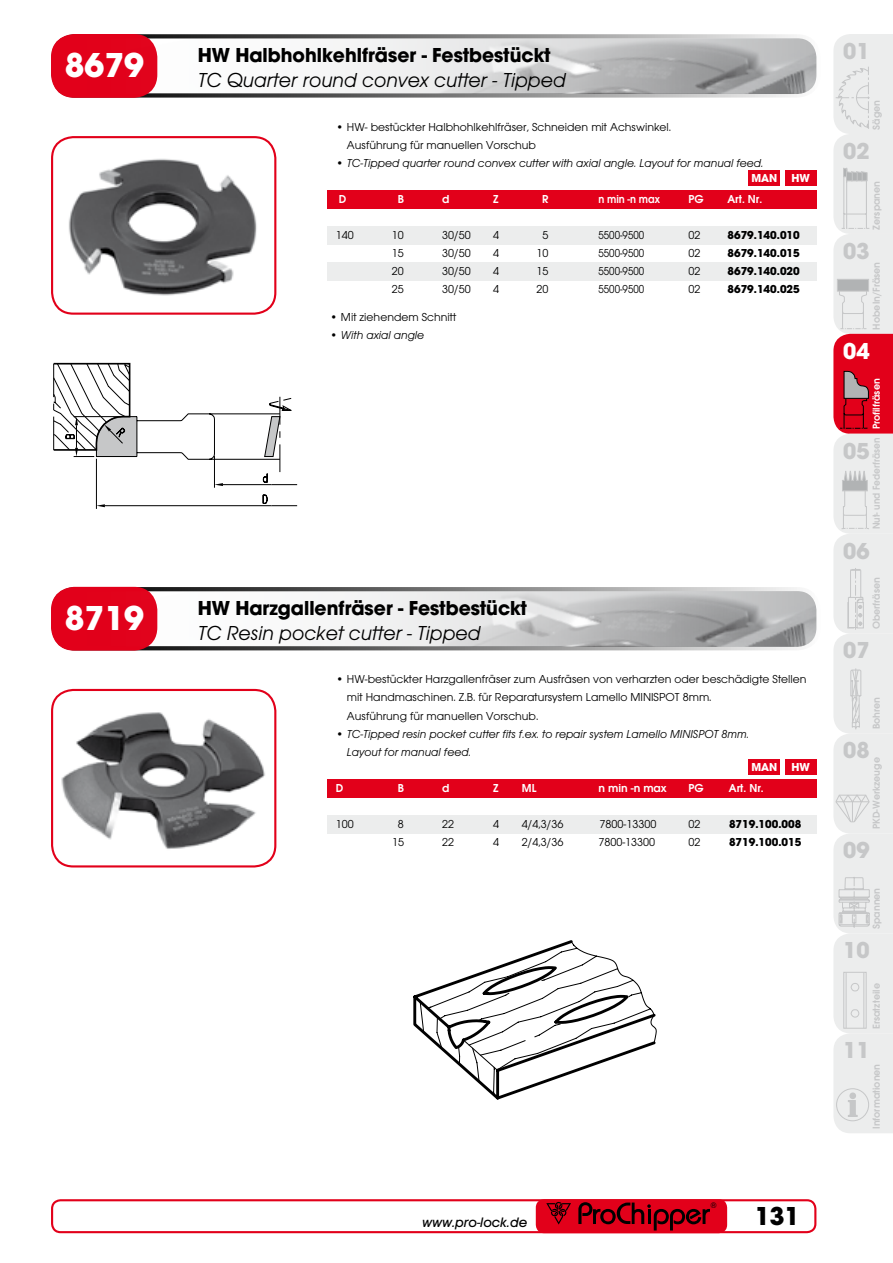
<style>
.page{position:relative;width:893px;height:1263px;background:#fff}
.page>*{position:absolute;margin:0;border:0;box-sizing:border-box;transform-origin:0 0}
.t1{font:700 36px "Avant Garde Gothic Itc T";color:#fff}
.t2{font:700 27px "Avant Garde Gothic Itc T";color:#000}
.t3{font:700 24px "Avant Garde Gothic Itc T";color:#c6c7c8}
.t4{font:700 24px "Avant Garde Gothic Itc T";color:#fff}
.t5{font:700 21px "Avant Garde Gothic Itc T";color:#000}
.t6{font:italic 21px "Avant Garde Gothic Itc T";color:#000}
.t7{font:italic 500 14.25px "Avant Garde Gothic Itc T";color:#000}
.t8{font:12px/18px "Avant Garde Gothic Itc T";color:#000}
.t9{font:italic 12px/18px "Avant Garde Gothic Itc T";color:#000}
.t10{font:700 12px/18px "Avant Garde Gothic Itc T";color:#000;text-align:justify}
.t11{font:600 12px "Avant Garde Gothic Itc T";color:#fff}
.t12{font:12px "Avant Garde Gothic Itc T";color:#000;scale:.9 1}
.t13{font:700 12px "Avant Garde Gothic Itc T";color:#fff}
.t14{font:600 12px "Avant Garde Gothic Itc T";color:#fff;scale:.9 1}
.t15{font:600 10.5px "Avant Garde Gothic Itc T";color:#c6c7c8}
.t16{font:600 10.5px "Avant Garde Gothic Itc T";color:#c6c7c8;scale:.95 1}
.t17{font:600 10.5px "Avant Garde Gothic Itc T";color:#fff}
.t18{font:7.65px "Helvetica";color:#000}
.s1{font-style:normal}
</style>
<div class="page">
<div style="left:51px;top:1199px;width:765px;height:34px;border:2px solid #e2001a;border-radius:9px"></div>
<svg style="left:833px;top:34px;width:60px;height:1099px;background:#e9d8da"></svg>
<div style="left:536px;top:1199px;width:191px;height:34px;background:#e2001a;border-radius:9px"></div>
<svg style="left:578px;top:1202px;width:132px;height:28px"></svg>
<svg style="left:546px;top:1202px;width:25px;height:22px"></svg>
<div style="left:51px;top:34px;width:770px;height:64px;border:4px solid #000;border-radius:21px"></div>
<div style="left:51px;top:34px;width:106px;height:64px;border:4px solid #e2001a;border-radius:21px"></div>
<img style="left:55px;top:38px;width:761px;height:56px">
<img style="left:68px;top:158px;width:189px;height:138px">
<div style="left:51px;top:136px;width:225px;height:179px;border:2px solid #e2001a;border-radius:21px"></div>
<div style="left:327px;top:190px;width:489px;height:18px;background:#e2001a"></div>
<div style="left:327px;top:226px;width:489px;height:18px;background:#eceded"></div>
<div style="left:327px;top:263px;width:489px;height:18px;background:#eceded"></div>
<hr style="left:105px;top:505px;width:166px;height:1px;background:#000">
<hr style="left:96px;top:459px;width:1px;height:50px;background:#000">
<svg style="left:96px;top:504px;width:9px;height:3px"></svg>
<svg style="left:262px;top:494px;width:35px;height:12px"></svg>
<hr style="left:214px;top:456px;width:1px;height:32px;background:#000">
<svg style="left:54px;top:363px;width:243px;height:123px"></svg>
<div style="left:327px;top:779px;width:489px;height:18px;background:#e2001a"></div>
<div style="left:327px;top:815px;width:489px;height:18px;background:#eceded"></div>
<img style="left:61px;top:712px;width:204px;height:137px">
<div style="left:51px;top:689px;width:225px;height:178px;border:2px solid #e2001a;border-radius:21px"></div>
<svg style="left:414px;top:940px;width:243px;height:159px"></svg>
<div style="left:51px;top:587px;width:770px;height:63px;border:4px solid #000;border-radius:21px"></div>
<div style="left:51px;top:587px;width:106px;height:64px;border:4px solid #e2001a;border-radius:21px"></div>
<img style="left:55px;top:591px;width:761px;height:56px">
<div style="left:749px;top:171px;width:31px;height:15px;background:#e2001a"></div>
<div style="left:785px;top:171px;width:31px;height:15px;background:#e2001a"></div>
<div style="left:749px;top:759px;width:31px;height:16px;background:#e2001a"></div>
<div style="left:785px;top:759px;width:31px;height:16px;background:#e2001a"></div>
<h1 class="t1" style="left:65px;top:43px;width:81px">8679</h1>
<h3 class="t5" style="left:198px;top:42px;width:354px">HW Halbhohlkehlfräser - Festbestückt</h3>
<h3 class="t6" style="left:198px;top:68px;width:369px">TC Quarter round convex cutter - Tipped</h3>
<p class="t8" style="left:347px;top:117px;width:326px;text-indent:-11px">• HW- bestückter Halbhohlkehlfräser, Schneiden mit Achswinkel.<br>Ausführung für manuellen Vorschub</p>
<p class="t9" style="left:336px;top:154px;width:429px">• TC-Tipped quarter round convex cutter with axial angle. Layout for manual feed.</p>
<p class="t11" style="left:339px;top:192px;width:9px">D</p>
<p class="t11" style="left:398px;top:192px;width:8px">B</p>
<p class="t11" style="left:442px;top:192px;width:9px">d</p>
<p class="t11" style="left:493px;top:192px;width:7px">Z</p>
<p class="t11" style="left:542px;top:192px;width:8px">R</p>
<p class="t14" style="left:598px;top:192px;width:70px">n min -n max</p>
<p class="t11" style="left:688px;top:192px;width:17px">PG</p>
<p class="t11" style="left:727px;top:192px;width:36px">Art. Nr.</p>
<p class="t8" style="left:336px;top:226px;width:19px">140</p>
<p class="t8" style="left:392px;top:226px;width:13px">10</p>
<p class="t8" style="left:442px;top:226px;width:30px">30/50</p>
<p class="t8" style="left:493px;top:226px;width:7px">4</p>
<p class="t8" style="left:543px;top:226px;width:7px">5</p>
<p class="t12" style="left:598px;top:228px;width:52px">5500-9500</p>
<p class="t8" style="left:688px;top:226px;width:13px">02</p>
<p class="t8" style="left:392px;top:244px;width:13px">15</p>
<p class="t8" style="left:442px;top:244px;width:30px">30/50</p>
<p class="t8" style="left:493px;top:244px;width:7px">4</p>
<p class="t8" style="left:537px;top:244px;width:13px">10</p>
<p class="t12" style="left:598px;top:246px;width:52px">5500-9500</p>
<p class="t8" style="left:688px;top:244px;width:13px">02</p>
<p class="t8" style="left:392px;top:262px;width:13px">20</p>
<p class="t8" style="left:442px;top:262px;width:30px">30/50</p>
<p class="t8" style="left:493px;top:262px;width:7px">4</p>
<p class="t8" style="left:537px;top:262px;width:13px">15</p>
<p class="t12" style="left:598px;top:264px;width:52px">5500-9500</p>
<p class="t8" style="left:688px;top:262px;width:13px">02</p>
<p class="t8" style="left:392px;top:280px;width:13px">25</p>
<p class="t8" style="left:442px;top:280px;width:30px">30/50</p>
<p class="t8" style="left:493px;top:280px;width:7px">4</p>
<p class="t8" style="left:537px;top:280px;width:13px">20</p>
<p class="t12" style="left:598px;top:282px;width:52px">5500-9500</p>
<p class="t8" style="left:688px;top:280px;width:13px">02</p>
<p class="t13" style="left:751px;top:171px;width:60px">MAN HW</p>
<p class="t10" style="left:727px;top:226px;width:74px">8679.140.010<br>8679.140.015<br>8679.140.020<br>8679.140.025</p>
<p class="t8" style="left:330px;top:308px;width:128px">• Mit ziehendem Schnitt</p>
<p class="t9" style="left:330px;top:326px;width:96px"><span class="s1">•</span> With axial angle</p>
<h1 class="t1" style="left:65px;top:596px;width:81px">8719</h1>
<h3 class="t5" style="left:198px;top:595px;width:331px">HW Harzgallenfräser - Festbestückt</h3>
<h3 class="t6" style="left:198px;top:621px;width:284px">TC Resin pocket cutter - Tipped</h3>
<p class="t8" style="left:347px;top:670px;width:461px;text-indent:-11px">• HW-bestückter Harzgallenfräser zum Ausfräsen von verharzten oder beschädigte Stellen mit Handmaschinen. Z.B. für Reparatursystem Lamello MINISPOT 8mm.<br>Ausführung für manuellen Vorschub.</p>
<p class="t9" style="left:347px;top:724px;width:404px;text-indent:-11px">• TC-Tipped resin pocket cutter fits f.ex. to repair system Lamello MINISPOT 8mm.<br>Layout for manual feed.</p>
<p class="t11" style="left:336px;top:781px;width:9px">D</p>
<p class="t11" style="left:398px;top:781px;width:8px">B</p>
<p class="t11" style="left:442px;top:781px;width:9px">d</p>
<p class="t11" style="left:493px;top:781px;width:7px">Z</p>
<p class="t11" style="left:522px;top:781px;width:16px">ML</p>
<p class="t11" style="left:598px;top:781px;width:70px">n min -n max</p>
<p class="t11" style="left:688px;top:781px;width:17px">PG</p>
<p class="t11" style="left:729px;top:781px;width:36px">Art. Nr.</p>
<p class="t8" style="left:336px;top:815px;width:19px">100</p>
<p class="t8" style="left:398px;top:815px;width:7px">8</p>
<p class="t8" style="left:442px;top:815px;width:13px">22</p>
<p class="t8" style="left:493px;top:815px;width:7px">4</p>
<p class="t8" style="left:522px;top:815px;width:43px">4/4,3/36</p>
<p class="t8" style="left:600px;top:815px;width:58px">7800-13300</p>
<p class="t8" style="left:688px;top:815px;width:13px">02</p>
<p class="t10" style="left:729px;top:815px;width:74px">8719.100.008</p>
<p class="t8" style="left:392px;top:833px;width:13px">15</p>
<p class="t8" style="left:442px;top:833px;width:13px">22</p>
<p class="t8" style="left:493px;top:833px;width:7px">4</p>
<p class="t8" style="left:522px;top:833px;width:43px">2/4,3/36</p>
<p class="t8" style="left:598px;top:833px;width:58px">7800-13300</p>
<p class="t8" style="left:688px;top:833px;width:13px">02</p>
<p class="t10" style="left:729px;top:833px;width:74px">8719.100.015</p>
<p class="t13" style="left:751px;top:760px;width:60px">MAN HW</p>
<p class="t18" style="left:711px;top:1199px;width:7px">®</p>
<p class="t7" style="left:422px;top:1214px;width:107px">www.pro-lock.de</p>
<h2 class="t2" style="left:755px;top:1200px;width:46px">131</h2>
<h3 class="t3" style="left:843px;top:36px;width:28px">01</h3>
<p class="t15" style="left:870px;top:130px;width:31px;rotate:-90deg">Sägen</p>
<h3 class="t3" style="left:843px;top:136px;width:28px">02</h3>
<p class="t15" style="left:870px;top:230px;width:50px;rotate:-90deg">Zerspanen</p>
<p class="t15" style="left:870px;top:330px;width:69px;rotate:-90deg">Hobeln/Fräsen</p>
<h3 class="t3" style="left:843px;top:236px;width:28px">03</h3>
<h3 class="t4" style="left:843px;top:336px;width:28px">04</h3>
<p class="t17" style="left:870px;top:429px;width:52px;rotate:-90deg">Profilfräsen</p>
<p class="t16" style="left:870px;top:529px;width:98px;rotate:-90deg">Nut- und Federfräsen</p>
<h3 class="t3" style="left:843px;top:436px;width:28px">05</h3>
<h3 class="t3" style="left:843px;top:536px;width:28px">06</h3>
<p class="t15" style="left:870px;top:629px;width:54px;rotate:-90deg">Oberfräsen</p>
<h3 class="t3" style="left:843px;top:636px;width:28px">07</h3>
<p class="t15" style="left:870px;top:729px;width:34px;rotate:-90deg">Bohren</p>
<p class="t15" style="left:870px;top:829px;width:73px;rotate:-90deg">PKD-Werkzeuge</p>
<h3 class="t3" style="left:843px;top:736px;width:28px">08</h3>
<h3 class="t3" style="left:843px;top:836px;width:28px">09</h3>
<p class="t15" style="left:870px;top:929px;width:43px;rotate:-90deg">Spannen</p>
<h3 class="t3" style="left:843px;top:935px;width:28px">10</h3>
<p class="t15" style="left:870px;top:1029px;width:47px;rotate:-90deg">Ersatzteile</p>
<p class="t15" style="left:870px;top:1129px;width:67px;rotate:-90deg">Informationen</p>
<h3 class="t3" style="left:843px;top:1035px;width:28px">11</h3>
</div>
